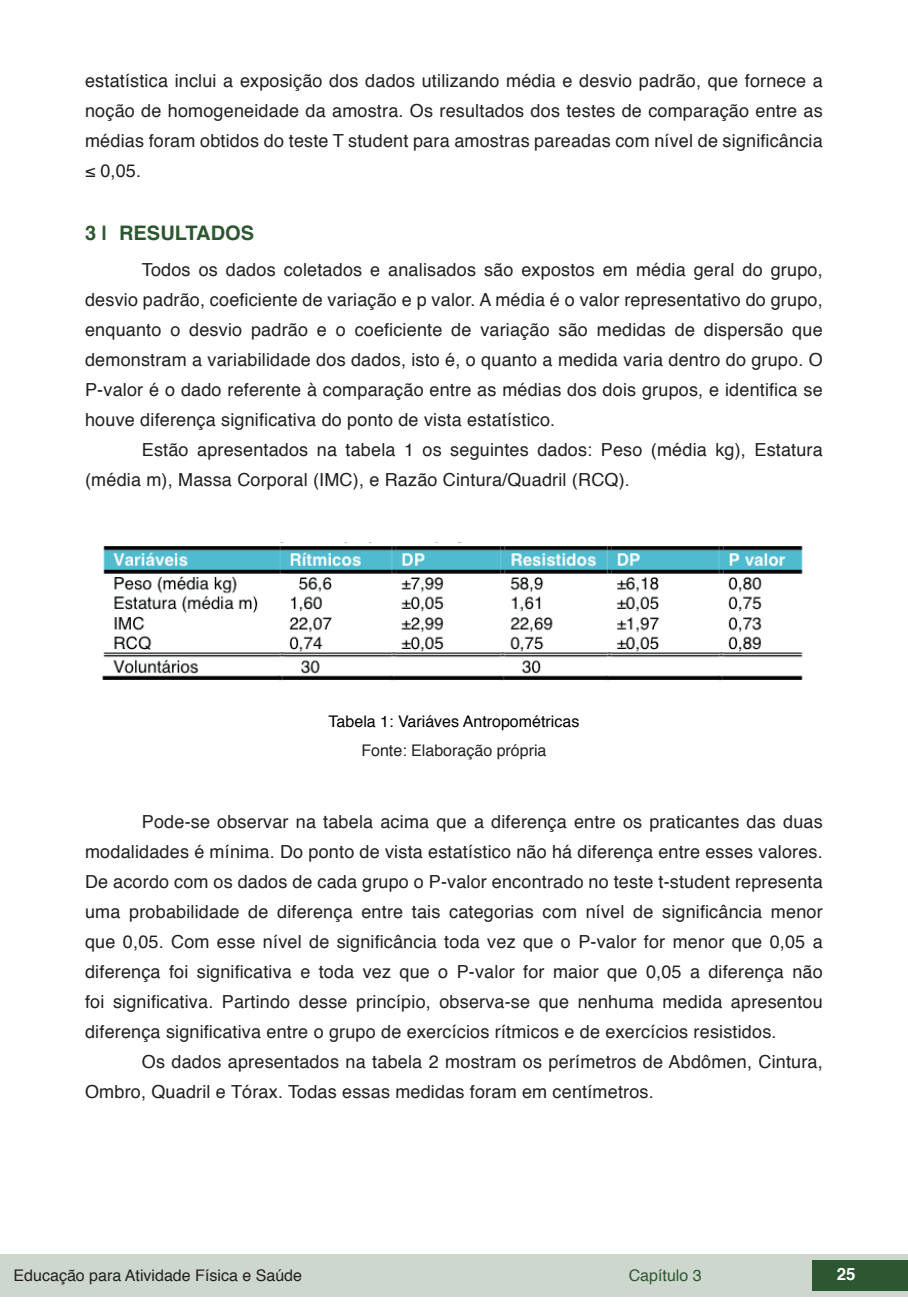
<style>
.page{position:relative;width:908px;height:1304px;background:#fff}
.page>*{position:absolute;margin:0;border:0;box-sizing:border-box;transform-origin:0 0}
.t1{font:700 20px "Helvetica";color:#2d5730}
.t2{font:18px/30px "Helvetica";letter-spacing:.01em;color:#231f20;text-align:justify}
.t3{font:700 16.8px "Helvetica";color:#fff}
.t4{font:16px "Helvetica";color:#231f20}
.t5{font:16px "Helvetica";color:#000}
.t6{font:16px "Helvetica";color:#2d5730}
</style>
<div class="page">
<div style="left:0;top:1254px;width:906px;height:43px;background:#cdd7ce"></div>
<div style="left:812px;top:1261px;width:95px;height:30px;background:#2d5730"></div>
<img style="left:102px;top:542px;width:701px;height:139px">
<p class="t2" style="left:85px;top:66px;width:738px">estatística inclui a exposição dos dados utilizando média e desvio padrão, que fornece a noção de homogeneidade da amostra. Os resultados dos testes de comparação entre as médias foram obtidos do teste T student para amostras pareadas com nível de significância ≤ 0,05.</p>
<p class="t1" style="left:85px;top:217px;width:170px">3 | RESULTADOS</p>
<p class="t2" style="left:85px;top:255px;width:738px;text-indent:57px">Todos os dados coletados e analisados são expostos em média geral do grupo, desvio padrão, coeficiente de variação e p valor. A média é o valor representativo do grupo, enquanto o desvio padrão e o coeficiente de variação são medidas de dispersão que demonstram a variabilidade dos dados, isto é, o quanto a medida varia dentro do grupo. O P-valor é o dado referente à comparação entre as médias dos dois grupos, e identifica se houve diferença significativa do ponto de vista estatístico.</p>
<p class="t2" style="left:85px;top:435px;width:738px;text-indent:57px">Estão apresentados na tabela 1 os seguintes dados: Peso (média kg), Estatura (média m), Massa Corporal (IMC), e Razão Cintura/Quadril (RCQ).</p>
<p class="t5" style="left:328px;top:709px;width:252px">Tabela 1: Variáves Antropométricas</p>
<p class="t4" style="left:361px;top:738px;width:186px">Fonte: Elaboração própria</p>
<p class="t2" style="left:85px;top:807px;width:738px;text-indent:57px">Pode-se observar na tabela acima que a diferença entre os praticantes das duas modalidades é mínima. Do ponto de vista estatístico não há diferença entre esses valores.<br>De acordo com os dados de cada grupo o P-valor encontrado no teste t-student representa uma probabilidade de diferença entre tais categorias com nível de significância menor que 0,05. Com esse nível de significância toda vez que o P-valor for menor que 0,05 a diferença foi significativa e toda vez que o P-valor for maior que 0,05 a diferença não foi significativa. Partindo desse princípio, observa-se que nenhuma medida apresentou diferença significativa entre o grupo de exercícios rítmicos e de exercícios resistidos.</p>
<p class="t2" style="left:85px;top:1047px;width:738px;text-indent:57px">Os dados apresentados na tabela 2 mostram os perímetros de Abdômen, Cintura,<br>Ombro, Quadril e Tórax. Todas essas medidas foram em centímetros.</p>
<p class="t4" style="left:14px;top:1263px;width:290px">Educação para Atividade Física e Saúde</p>
<p class="t6" style="left:628px;top:1263px;width:74px">Capítulo 3</p>
<p class="t3" style="left:836px;top:1261px;width:20px">25</p>
</div>
